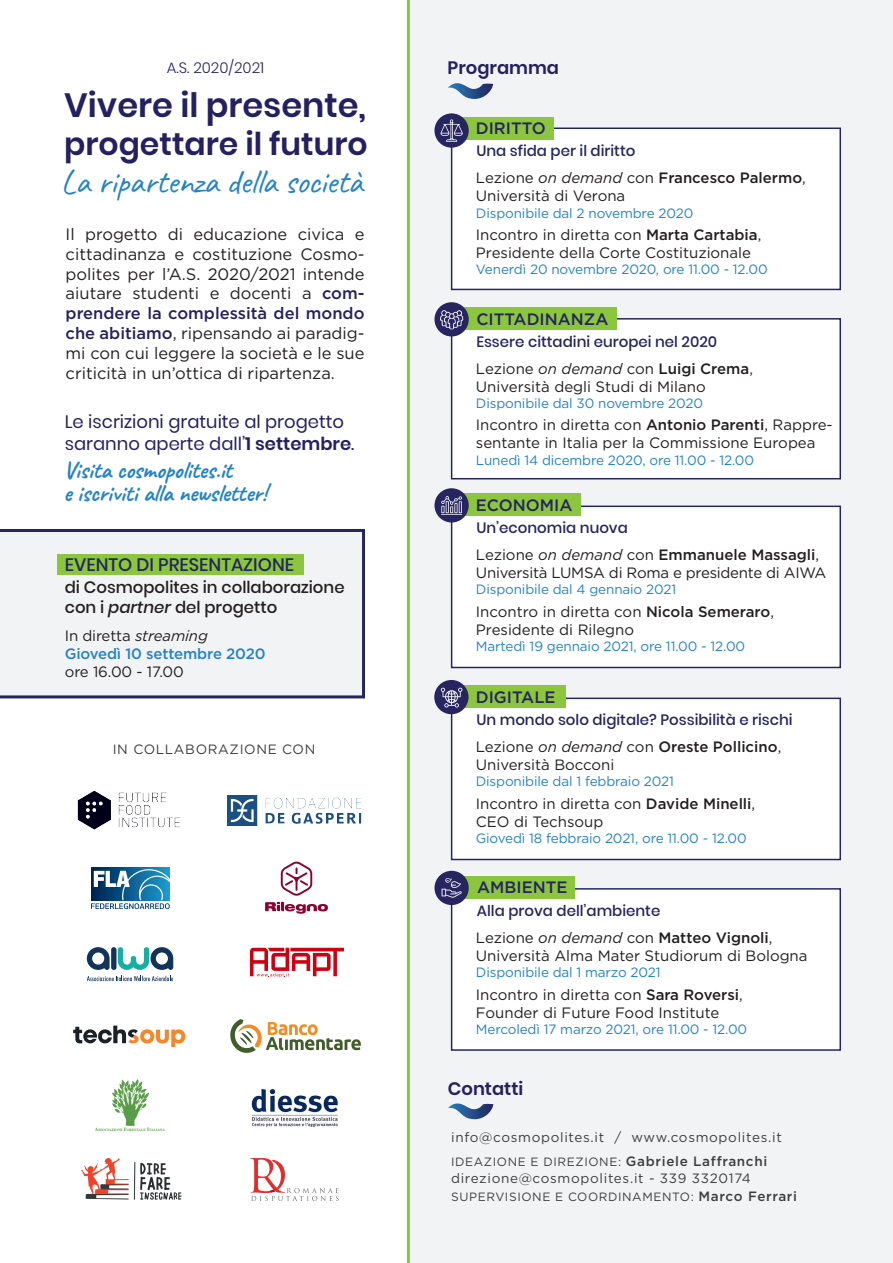
<style>
.page{position:relative;width:893px;height:1263px;background:#fff}
.page>*{position:absolute;margin:0;border:0;box-sizing:border-box;transform-origin:0 0}
.t1{font:34.5px "Caveat";letter-spacing:-.01em;color:#2583c5}
.t2{font:600 33.6px "Poppins";color:#252161}
.t3{font:600 31.5px "Poppins";color:#252161}
.t4{font:700 24px/22.5px "Caveat";letter-spacing:-.005em;color:#2583c5}
.t5{font:18px/21.6px "Poppins";color:#252161}
.t6{font:500 18px "Poppins";color:#24265e}
.t7{font:600 18px "Poppins";color:#252161}
.t8{font:16.5px/19.8px "Gotham";color:#231f20;text-align:justify}
.t9{font:500 16.5px/19.5px "Poppins";color:#231f20}
.t10{font:500 16.5px "Gotham";color:#262560}
.t11{font:15px/18px "Gotham";color:#231f20}
.t12{font:500 15px "Poppins";color:#262560}
.t13{font:15px/18px "Gotham";letter-spacing:-.02em;color:#231f20}
.t14{font:500 15px/18px "Gotham";letter-spacing:-.01em;color:#2583c5}
.t15{font:300 15px "Poppins";color:#262560}
.t16{font:13.5px "Gotham";letter-spacing:-.01em;color:#2583c5}
.t17{font:13.5px "Gotham";letter-spacing:.05em;color:#3e3e3f}
.t18{font:12px "Gotham";letter-spacing:.05em;color:#3e3e3f}
.t19{font:700 3.6px "Times";color:#5b9e49}
.s1{font-weight:500;color:#252161}
.s2{font-weight:600}
.s3{font-style:italic}
.s4{font-weight:400;color:#231f20}
.s5{font-weight:400;font-style:italic;color:#231f20}
.s6{font-size:4.95px}
.s7{font-weight:500}
.s8{font-weight:500;font-size:13.5px}
</style>
<div class="page">
<div style="left:0;top:529px;width:365px;height:169px;background:#f2f3f4"></div>
<div style="left:407px;top:0;width:486px;height:1263px;background:#f2f3f4"></div>
<svg style="left:448px;top:83px;width:45px;height:16px"></svg>
<img style="left:81px;top:1158px;width:101px;height:42px">
<svg style="left:250px;top:1158px;width:89px;height:43px"></svg>
<img style="left:228px;top:795px;width:134px;height:30px">
<img style="left:77px;top:790px;width:103px;height:40px">
<svg style="left:91px;top:868px;width:79px;height:1px"></svg>
<svg style="left:91px;top:869px;width:79px;height:40px"></svg>
<svg style="left:281px;top:862px;width:31px;height:34px"></svg>
<svg style="left:265px;top:902px;width:63px;height:12px"></svg>
<img style="left:112px;top:1080px;width:36px;height:45px">
<img style="left:251px;top:1088px;width:87px;height:39px">
<svg style="left:87px;top:947px;width:23px;height:23px"></svg>
<svg style="left:118px;top:947px;width:55px;height:23px"></svg>
<div style="left:111px;top:947px;width:5px;height:23px;background:#12335a;border-radius:3px"></div>
<svg style="left:87px;top:976px;width:86px;height:5px"></svg>
<svg style="left:250px;top:948px;width:94px;height:29px"></svg>
<svg style="left:448px;top:1103px;width:46px;height:16px"></svg>
<img style="left:230px;top:1019px;width:131px;height:34px">
<svg style="left:73px;top:1025px;width:112px;height:22px"></svg>
<div style="left:451px;top:128px;width:390px;height:162px;background:#fff;border:2px solid #24265e"></div>
<div style="left:461px;top:117px;width:93px;height:22px;background:#8bc63e"></div>
<svg style="left:434px;top:113px;width:35px;height:35px"></svg>
<svg style="left:440px;top:119px;width:23px;height:23px"></svg>
<div style="left:451px;top:318px;width:390px;height:161px;background:#fff;border:2px solid #24265e"></div>
<div style="left:462px;top:308px;width:155px;height:22px;background:#8bc63e"></div>
<div style="left:434px;top:302px;width:35px;height:34px;background:#262560;border-radius:50%"></div>
<svg style="left:440px;top:310px;width:23px;height:19px"></svg>
<div style="left:451px;top:506px;width:390px;height:162px;background:#fff;border:2px solid #24265e"></div>
<div style="left:463px;top:494px;width:117px;height:22px;background:#8bc63e"></div>
<div style="left:434px;top:488px;width:35px;height:34px;background:#262560;border-radius:50%"></div>
<svg style="left:441px;top:496px;width:21px;height:19px"></svg>
<div style="left:451px;top:698px;width:390px;height:162px;background:#fff;border:2px solid #24265e"></div>
<div style="left:459px;top:686px;width:106px;height:22px;background:#8bc63e"></div>
<div style="left:434px;top:680px;width:35px;height:34px;background:#262560;border-radius:50%"></div>
<svg style="left:441px;top:688px;width:21px;height:19px"></svg>
<div style="left:451px;top:888px;width:390px;height:163px;background:#fff;border:2px solid #24265e"></div>
<div style="left:459px;top:876px;width:116px;height:22px;background:#8bc63e"></div>
<div style="left:434px;top:871px;width:35px;height:34px;background:#262560;border-radius:50%"></div>
<svg style="left:442px;top:878px;width:20px;height:20px"></svg>
<div style="left:57px;top:554px;width:246px;height:21px;background:#8bc63e"></div>
<p class="t15" style="left:167px;top:59px;width:99px">A.S. 2020/2021</p>
<h2 class="t2" style="left:64px;top:86px;width:303px">Vivere il presente,</h2>
<h3 class="t3" style="left:64px;top:125px;width:305px">progettare il futuro</h3>
<h1 class="t1" style="left:61px;top:160px;width:304px">La ripartenza della società</h1>
<p class="t8" style="left:66px;top:224px;width:300px">Il progetto di educazione civica e cittadinanza e costituzione Cosmo&shy;polites per l’A.S. 2020/2021 intende aiutare studenti e docenti a <span class="s1">com&shy;prendere la complessità del mondo che abitiamo</span>, ripensando ai paradig&shy;mi con cui leggere la società e le sue criticità in un’ottica di ripartenza.</p>
<p class="t5" style="left:65px;top:411px;width:291px">Le iscrizioni gratuite al progetto saranno aperte dall’<span class="s2">1 settembre</span>.</p>
<h3 class="t4" style="left:64px;top:459px;width:205px">Visita cosmopolites.it<br>e iscriviti alla newsletter!</h3>
<p class="t6" style="left:65px;top:554px;width:231px">EVENTO DI PRESENTAZIONE</p>
<p class="t9" style="left:65px;top:578px;width:281px">di Cosmopolites in collaborazione con i <span class="s3">partner</span> del progetto</p>
<p class="t14" style="left:65px;top:627px;width:202px"><span class="s4">In diretta</span> <span class="s5">streaming<br></span>Giovedì 10 settembre 2020</p>
<p class="t11" style="left:65px;top:663px;width:121px">ore 16.00 - 17.00</p>
<p class="t17" style="left:113px;top:742px;width:204px">IN COLLABORAZIONE CON</p>
<p class="t19" style="left:95px;top:1127px;width:72px"><span class="s6">A</span>SSOCIAZIONE <span class="s6">F</span>ORESTALE <span class="s6">I</span>TALIANA</p>
<p class="t7" style="left:448px;top:58px;width:113px">Programma</p>
<p class="t10" style="left:476px;top:119px;width:72px">DIRITTO</p>
<p class="t12" style="left:476px;top:142px;width:161px">Una sfida per il diritto</p>
<p class="t11" style="left:476px;top:169px;width:331px">Lezione <span class="s3">on demand</span> con <span class="s7">Francesco Palermo</span>,<br>Università di Verona</p>
<p class="t16" style="left:476px;top:205px;width:219px">Disponibile dal 2 novembre 2020</p>
<p class="t11" style="left:476px;top:226px;width:287px">Incontro in diretta con <span class="s7">Marta Cartabia</span>,<br>Presidente della Corte Costituzionale</p>
<p class="t16" style="left:476px;top:262px;width:293px">Venerdì 20 novembre 2020, ore 11.00 - 12.00</p>
<p class="t10" style="left:476px;top:310px;width:134px">CITTADINANZA</p>
<p class="t12" style="left:476px;top:333px;width:242px">Essere cittadini europei nel 2020</p>
<p class="t11" style="left:476px;top:359px;width:279px">Lezione <span class="s3">on demand</span> con <span class="s7">Luigi Crema</span>,<br>Università degli Studi di Milano</p>
<p class="t16" style="left:476px;top:396px;width:229px">Disponibile dal 30 novembre 2020</p>
<p class="t11" style="left:476px;top:416px;width:358px">Incontro in diretta con <span class="s7">Antonio Parenti</span>, Rappre&shy;sentante in Italia per la Commissione Europea</p>
<p class="t16" style="left:476px;top:452px;width:280px">Lunedì 14 dicembre 2020, ore 11.00 - 12.00</p>
<p class="t10" style="left:476px;top:496px;width:98px">ECONOMIA</p>
<p class="t12" style="left:476px;top:519px;width:153px">Un’economia nuova</p>
<p class="t13" style="left:476px;top:546px;width:352px">Lezione <span class="s3">on demand</span> con <span class="s7">Emmanuele Massagli</span>,<br>Università LUMSA di Roma e presidente di AIWA</p>
<p class="t16" style="left:476px;top:582px;width:202px">Disponibile dal 4 gennaio 2021</p>
<p class="t11" style="left:476px;top:602px;width:300px">Incontro in diretta con <span class="s7">Nicola Semeraro</span>,<br>Presidente di Rilegno</p>
<p class="t16" style="left:476px;top:639px;width:271px">Martedì 19 gennaio 2021, ore 11.00 - 12.00</p>
<p class="t10" style="left:476px;top:688px;width:81px">DIGITALE</p>
<p class="t12" style="left:476px;top:711px;width:318px">Un mondo solo digitale? Possibilità e rischi</p>
<p class="t11" style="left:476px;top:737px;width:307px">Lezione <span class="s3">on demand</span> con <span class="s7">Oreste Pollicino</span>,<br>Università Bocconi</p>
<p class="t16" style="left:476px;top:774px;width:200px">Disponibile dal 1 febbraio 2021</p>
<p class="t11" style="left:476px;top:794px;width:281px">Incontro in diretta con <span class="s7">Davide Minelli</span>,<br>CEO di Techsoup</p>
<p class="t16" style="left:476px;top:831px;width:272px">Giovedì 18 febbraio 2021, ore 11.00 - 12.00</p>
<p class="t10" style="left:477px;top:878px;width:92px">AMBIENTE</p>
<p class="t12" style="left:477px;top:902px;width:185px">Alla prova dell’ambiente</p>
<p class="t11" style="left:476px;top:929px;width:333px">Lezione <span class="s3">on demand</span> con <span class="s7">Matteo Vignoli</span>,<br>Università Alma Mater Studiorum di Bologna</p>
<p class="t16" style="left:476px;top:965px;width:186px">Disponibile dal 1 marzo 2021</p>
<p class="t11" style="left:476px;top:985px;width:268px">Incontro in diretta con <span class="s7">Sara Roversi</span>,<br>Founder di Future Food Institute</p>
<p class="t16" style="left:476px;top:1022px;width:273px">Mercoledì 17 marzo 2021, ore 11.00 - 12.00</p>
<p class="t7" style="left:448px;top:1078px;width:77px">Contatti</p>
<p class="t17" style="left:451px;top:1130px;width:332px">info@cosmopolites.it / www.cosmopolites.it</p>
<p class="t18" style="left:451px;top:1155px;width:318px">IDEAZIONE E DIREZIONE: <span class="s8">Gabriele Laffranchi</span></p>
<p class="t17" style="left:451px;top:1170px;width:301px">direzione@cosmopolites.it - 339 3320174</p>
<p class="t18" style="left:451px;top:1190px;width:347px">SUPERVISIONE E COORDINAMENTO: <span class="s8">Marco Ferrari</span></p>
</div>
